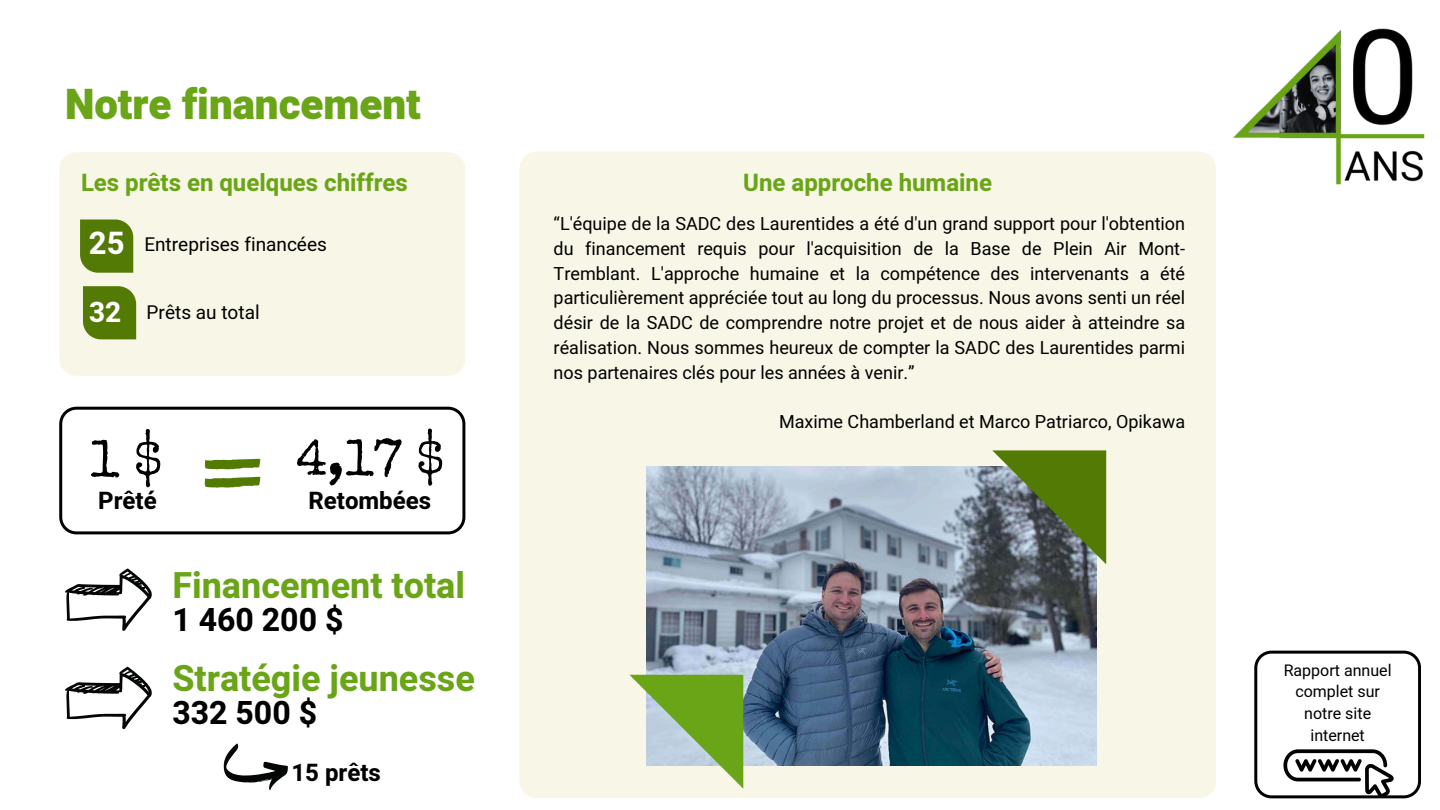
<style>
.page{position:relative;width:1440px;height:810px;background:#fff}
.page>*{position:absolute;margin:0;border:0;box-sizing:border-box;transform-origin:0 0}
.t1{font:52px "Special Elite";color:#000}
.t2{font:51px "Special Elite";color:#000}
.t3{font:900 42px "Heebo";color:#69a517}
.t4{font:700 36px "Heebo";color:#69a517}
.t5{font:700 32px "Heebo";color:#000}
.t6{font:700 31px "Heebo";color:#fff}
.t7{font:700 28px "Heebo";color:#fff}
.t8{font:700 24px "Heebo";color:#69a517}
.t9{font:700 24px "Heebo";color:#000}
.t10{font:19px "Heebo";color:#000}
.t11{font:18px/24.8px "Heebo";color:#000;text-align:justify}
.t12{font:16px/21.8px "Heebo";color:#000;text-align:center}
</style>
<div class="page">
<div style="left:59px;top:152px;width:406px;height:224px;background:#f8f6e7;border-radius:17px"></div>
<svg style="left:80px;top:220px;width:53px;height:53px;background:#5a8010"></svg>
<div style="left:83px;top:286px;width:53px;height:53px;background:#527a05"></div>
<div style="left:519px;top:152px;width:697px;height:646px;background:#f8f6e7;border-radius:17px"></div>
<img style="left:647px;top:467px;width:449px;height:298px">
<svg style="left:629px;top:675px;width:114px;height:114px"></svg>
<svg style="left:992px;top:450px;width:114px;height:114px;background:#5d7440"></svg>
<svg style="left:65px;top:569px;width:87px;height:62px"></svg>
<svg style="left:65px;top:667px;width:87px;height:62px"></svg>
<svg style="left:1254px;top:651px;width:167px;height:147px"></svg>
<img style="left:1234px;top:28px;width:191px;height:157px">
<svg style="left:223px;top:744px;width:65px;height:46px"></svg>
<svg style="left:59px;top:407px;width:406px;height:127px"></svg>
<svg style="left:204px;top:459px;width:57px;height:11px"></svg>
<svg style="left:204px;top:477px;width:57px;height:11px"></svg>
<p class="t3" style="left:65px;top:75px;width:357px">Notre financement</p>
<p class="t8" style="left:81px;top:166px;width:328px">Les prêts en quelques chiffres</p>
<h5 class="t6" style="left:89px;top:222px;width:37px">25</h5>
<h5 class="t10" style="left:144px;top:231px;width:184px">Entreprises financées</h5>
<h4 class="t7" style="left:89px;top:293px;width:34px">32</h4>
<h1 class="t10" style="left:147px;top:299px;width:114px">Prêts au total</h1>
<h3 class="t1" style="left:90px;top:440px;width:74px">1 $</h3>
<p class="t9" style="left:98px;top:484px;width:60px">Prêté</p>
<h4 class="t2" style="left:296px;top:440px;width:149px">4,17 $</h4>
<p class="t9" style="left:309px;top:484px;width:124px">Retombées</p>
<h1 class="t4" style="left:172px;top:560px;width:294px">Financement total</h1>
<h1 class="t5" style="left:172px;top:597px;width:173px">1 460 200 $</h1>
<p class="t4" style="left:172px;top:654px;width:304px">Stratégie jeunesse</p>
<p class="t5" style="left:172px;top:691px;width:146px">332 500 $</p>
<h3 class="t9" style="left:291px;top:756px;width:91px">15 prêts</h3>
<h4 class="t8" style="left:743px;top:166px;width:250px">Une approche humaine</h4>
<h4 class="t11" style="left:554px;top:212px;width:633px">“L'équipe de la SADC des Laurentides a été d'un grand support pour l'obtention du financement requis pour l'acquisition de la Base de Plein Air Mont-Tremblant. L'approche humaine et la compétence des intervenants a été particulièrement appréciée tout au long du processus. Nous avons senti un réel désir de la SADC de comprendre notre projet et de nous aider à atteindre sa réalisation. Nous sommes heureux de compter la SADC des Laurentides parmi nos partenaires clés pour les années à venir.”</h4>
<p class="t11" style="left:779px;top:410px;width:408px">Maxime Chamberland et Marco Patriarco, Opikawa</p>
<p class="t12" style="left:1284px;top:660px;width:109px">Rapport annuel complet sur notre site internet</p>
</div>
